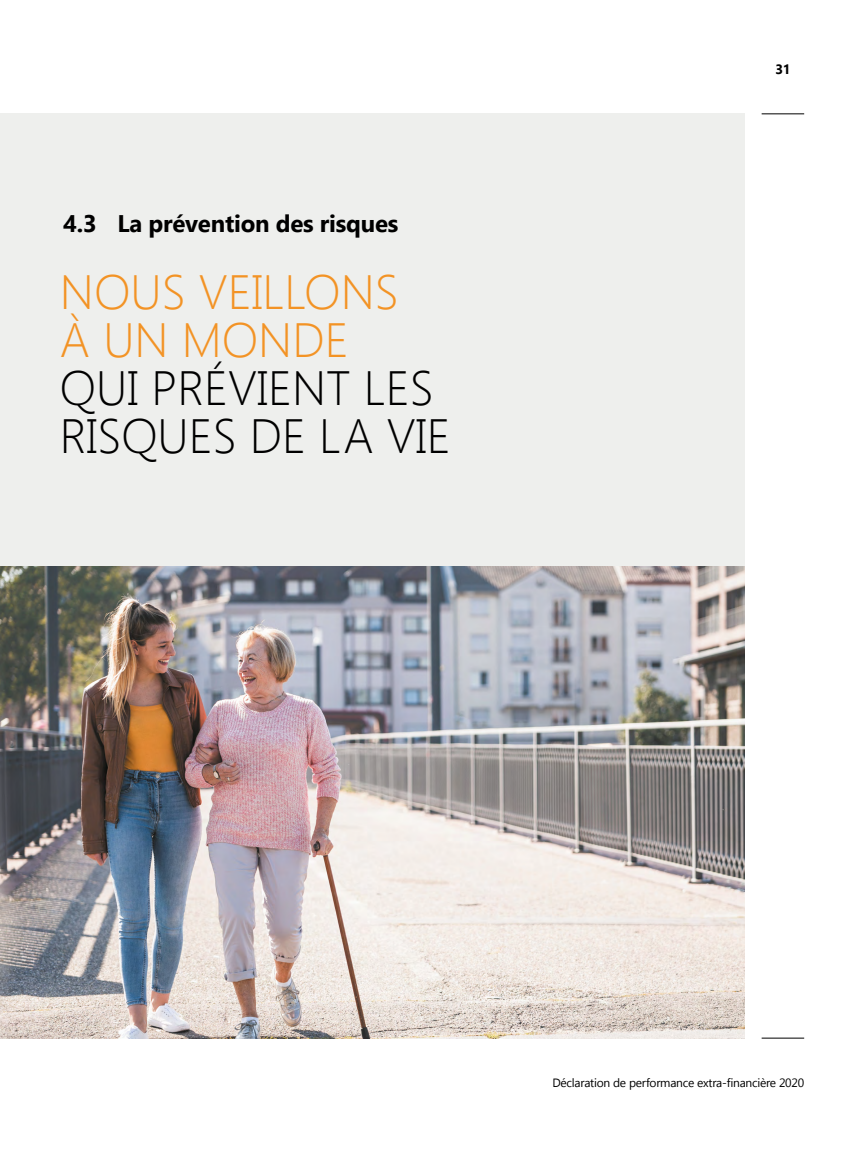
<style>
.page{position:relative;width:851px;height:1149px;background:#fff}
.page>*{position:absolute;margin:0;border:0;box-sizing:border-box;transform-origin:0 0}
.t1{font:300 48px/48px "Segoe UI";color:#000}
.t2{font:300 48px/48px "Segoe UI";color:#f39325}
.t3{font:700 24px "Segoe UI";letter-spacing:-.01em;color:#000}
.t4{font:700 13.5px "Segoe UI";color:#000}
.t5{font:12px "Segoe UI";letter-spacing:-.02em;color:#000}
</style>
<div class="page">
<div style="left:0;top:114px;width:744px;height:923px;background:#eeefed"></div>
<img style="left:0;top:566px;width:744px;height:471px">
<hr style="left:761px;top:1037px;width:43px;height:1px;background:#000">
<hr style="left:761px;top:113px;width:43px;height:1px;background:#000">
<h2 class="t3" style="left:63px;top:205px;width:336px">4.3 La prévention des risques</h2>
<h1 class="t2" style="left:60px;top:266px;width:340px">NOUS VEILLONS<br>À UN MONDE</h1>
<h1 class="t1" style="left:60px;top:362px;width:392px">QUI PRÉVIENT LES<br>RISQUES DE LA VIE</h1>
<p class="t4" style="left:775px;top:59px;width:17px">31</p>
<p class="t5" style="left:552px;top:1074px;width:253px">Déclaration de performance extra-financière 2020</p>
</div>
